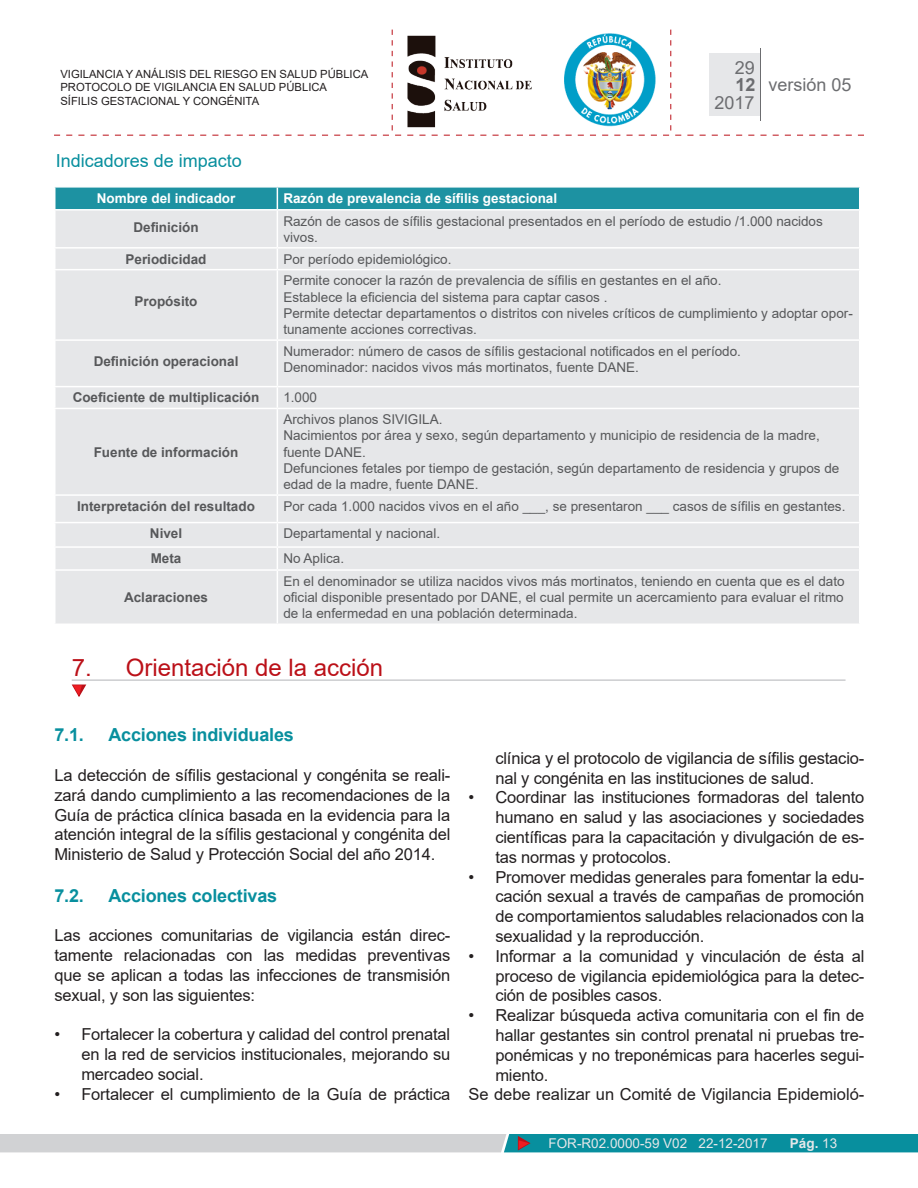
<style>
.page{position:relative;width:918px;height:1188px;background:#fff}
.page>*{position:absolute;margin:0;border:0;box-sizing:border-box;transform-origin:0 0}
.titulo{font:24px "Arial";color:#bb1018}
.subtitulo1{font:700 18px "Arial";letter-spacing:-.01em;color:#088f9e}
.subtitulo2{font:18px "Arial";color:#088f9e}
.t1{font:18px/35.2px "Arial";color:#6c6d70;text-align:right}
.t2{font:700 18px "Arial";color:#6c6d70}
.t3{font:16.5px/19.8px "Arial";letter-spacing:-.01em;color:#231f20;text-align:justify}
.t4{font:13.5px/16.2px "Arial";color:#57585a}
.t5{font:700 13.5px "Arial";color:#57585a}
.t6{font:700 13.5px "Arial";color:#fff}
.t7{font:13.5px "Arial";color:#e6e7e9}
.t8{font:700 13.5px "Arial";color:#e6e7e9}
.t9{font:11.25px/13.5px "Arial";color:#231f20}
.s1{font-weight:400}
</style>
<div class="page">
<svg style="left:54px;top:30px;width:810px;height:106px"></svg>
<div style="left:710px;top:54px;width:50px;height:62px;background:#e6e7e9"></div>
<hr style="left:760px;top:48px;width:1px;height:72px;background:#6c6d70">
<svg style="left:0;top:1134px;width:918px;height:18px;background:#78b3bb"></svg>
<img style="left:396px;top:30px;width:270px;height:100px">
<div style="left:56px;top:211px;width:803px;height:413px;background:#e6e7e9"></div>
<div style="left:55px;top:187px;width:805px;height:22px;background:#1d92a2"></div>
<hr style="left:277px;top:339px;width:583px;height:2px;background:#fff">
<hr style="left:277px;top:386px;width:583px;height:1px;background:#fff">
<hr style="left:277px;top:408px;width:583px;height:1px;background:#fff">
<hr style="left:277px;top:494px;width:583px;height:2px;background:#fff">
<hr style="left:277px;top:522px;width:583px;height:1px;background:#fff">
<hr style="left:277px;top:546px;width:583px;height:2px;background:#fff">
<hr style="left:277px;top:569px;width:583px;height:2px;background:#fff">
<hr style="left:277px;top:270px;width:1px;height:69px;background:#fff">
<hr style="left:277px;top:341px;width:1px;height:45px;background:#fff">
<svg style="left:277px;top:387px;width:1px;height:21px"></svg>
<hr style="left:277px;top:409px;width:1px;height:85px;background:#fff">
<svg style="left:277px;top:496px;width:1px;height:73px"></svg>
<hr style="left:277px;top:571px;width:1px;height:53px;background:#fff">
<hr style="left:54px;top:247px;width:223px;height:2px;background:#fff">
<hr style="left:54px;top:269px;width:223px;height:1px;background:#fff">
<hr style="left:54px;top:339px;width:223px;height:2px;background:#fff">
<hr style="left:54px;top:386px;width:223px;height:1px;background:#fff">
<hr style="left:54px;top:408px;width:223px;height:1px;background:#fff">
<hr style="left:54px;top:494px;width:223px;height:2px;background:#fff">
<hr style="left:54px;top:522px;width:223px;height:1px;background:#fff">
<hr style="left:54px;top:546px;width:223px;height:2px;background:#fff">
<hr style="left:54px;top:569px;width:223px;height:2px;background:#fff">
<hr style="left:277px;top:211px;width:1px;height:36px;background:#fff">
<svg style="left:277px;top:249px;width:1px;height:20px"></svg>
<hr style="left:277px;top:247px;width:583px;height:2px;background:#fff">
<hr style="left:277px;top:269px;width:583px;height:1px;background:#fff">
<hr style="left:72px;top:680px;width:774px;height:1px;background:#b2b3b7">
<svg style="left:71px;top:684px;width:16px;height:13px"></svg>
<p class="t9" style="left:60px;top:67px;width:310px">VIGILANCIA Y ANÁLISIS DEL RIESGO EN SALUD PÚBLICA<br>PROTOCOLO DE VIGILANCIA EN SALUD PÚBLICA<br>SÍFILIS GESTACIONAL Y CONGÉNITA</p>
<p class="t1" style="left:714px;top:50px;width:42px">29<br>2017</p>
<p class="t2" style="left:735px;top:72px;width:22px">12</p>
<p class="t1" style="left:769px;top:67px;width:85px">versión 05</p>
<p class="subtitulo2" style="left:56px;top:149px;width:188px">Indicadores de impacto</p>
<p class="t6" style="left:97px;top:188px;width:140px">Nombre del indicador</p>
<p class="t6" style="left:283px;top:188px;width:275px">Razón de prevalencia de sífilis gestacional</p>
<p class="t5" style="left:133px;top:217px;width:67px">Definición</p>
<p class="t4" style="left:283px;top:213px;width:541px">Razón de casos de sífilis gestacional presentados en el período de estudio /1.000 nacidos vivos.</p>
<p class="t5" style="left:126px;top:249px;width:83px">Periodicidad</p>
<p class="t4" style="left:283px;top:251px;width:170px">Por período epidemiológico.</p>
<p class="t5" style="left:135px;top:292px;width:65px">Propósito</p>
<p class="t4" style="left:283px;top:273px;width:440px">Permite conocer la razón de prevalencia de sífilis en gestantes en el año.</p>
<p class="t4" style="left:283px;top:289px;width:326px">Establece la eficiencia del sistema para captar casos .</p>
<p class="t4" style="left:283px;top:305px;width:571px">Permite detectar departamentos o distritos con niveles críticos de cumplimiento y adoptar opor&shy;tunamente acciones correctivas.</p>
<p class="t5" style="left:94px;top:352px;width:146px">Definición operacional</p>
<p class="t4" style="left:283px;top:343px;width:459px">Numerador: número de casos de sífilis gestacional notificados en el período.</p>
<p class="t4" style="left:283px;top:359px;width:357px">Denominador: nacidos vivos más mortinatos, fuente DANE.</p>
<p class="t5" style="left:73px;top:388px;width:188px">Coeficiente de multiplicación</p>
<p class="t4" style="left:283px;top:390px;width:35px">1.000</p>
<p class="t5" style="left:94px;top:442px;width:146px">Fuente de información</p>
<p class="t4" style="left:283px;top:411px;width:161px">Archivos planos SIVIGILA.</p>
<p class="t4" style="left:283px;top:428px;width:538px">Nacimientos por área y sexo, según departamento y municipio de residencia de la madre, fuente DANE.</p>
<p class="t4" style="left:283px;top:460px;width:558px">Defunciones fetales por tiempo de gestación, según departamento de residencia y grupos de edad de la madre, fuente DANE.</p>
<p class="t5" style="left:77px;top:497px;width:179px">Interpretación del resultado</p>
<p class="t4" style="left:283px;top:498px;width:564px">Por cada 1.000 nacidos vivos en el año ___, se presentaron ___ casos de sífilis en gestantes.</p>
<p class="t5" style="left:150px;top:524px;width:34px">Nivel</p>
<p class="t4" style="left:283px;top:525px;width:158px">Departamental y nacional.</p>
<p class="t5" style="left:151px;top:549px;width:32px">Meta</p>
<p class="t4" style="left:283px;top:550px;width:62px">No Aplica.</p>
<p class="t5" style="left:124px;top:588px;width:86px">Aclaraciones</p>
<p class="t4" style="left:283px;top:573px;width:563px;text-align:justify">En el denominador se utiliza nacidos vivos más mortinatos, teniendo en cuenta que es el dato oficial disponible presentado por DANE, el cual permite un acercamiento para evaluar el ritmo de la enfermedad en una población determinada.</p>
<p class="titulo" style="left:72px;top:651px;width:313px">7. Orientación de la acción</p>
<p class="subtitulo1" style="left:54px;top:722px;width:31px">7.1.</p>
<p class="subtitulo1" style="left:108px;top:722px;width:187px">Acciones individuales</p>
<p class="t3" style="left:54px;top:765px;width:398px">La detección de sífilis gestacional y congénita se reali&shy;zará dando cumplimiento a las recomendaciones de la Guía de práctica clínica basada en la evidencia para la atención integral de la sífilis gestacional y congénita del Ministerio de Salud y Protección Social del año 2014.</p>
<p class="subtitulo1" style="left:54px;top:883px;width:31px">7.2.</p>
<p class="subtitulo1" style="left:108px;top:883px;width:170px">Acciones colectivas</p>
<p class="t3" style="left:54px;top:925px;width:397px">Las acciones comunitarias de vigilancia están direc&shy;tamente relacionadas con las medidas preventivas que se aplican a todas las infecciones de transmisión sexual, y son las siguientes:</p>
<p class="t3" style="left:81px;top:1024px;width:370px;text-indent:-27px">• Fortalecer la cobertura y calidad del control prenatal en la red de servicios institucionales, mejorando su mercadeo social.</p>
<p class="t3" style="left:54px;top:1084px;width:397px">• Fortalecer el cumplimiento de la Guía de práctica</p>
<p class="t3" style="left:495px;top:748px;width:370px">clínica y el protocolo de vigilancia de sífilis gestacio&shy;nal y congénita en las instituciones de salud.</p>
<p class="t3" style="left:495px;top:788px;width:370px;text-indent:-27px">• Coordinar las instituciones formadoras del talento humano en salud y las asociaciones y sociedades científicas para la capacitación y divulgación de es&shy;tas normas y protocolos.</p>
<p class="t3" style="left:495px;top:867px;width:370px;text-indent:-27px">• Promover medidas generales para fomentar la edu&shy;cación sexual a través de campañas de promoción de comportamientos saludables relacionados con la sexualidad y la reproducción.</p>
<p class="t3" style="left:495px;top:946px;width:370px;text-indent:-27px">• Informar a la comunidad y vinculación de ésta al proceso de vigilancia epidemiológica para la detec&shy;ción de posibles casos.</p>
<p class="t3" style="left:495px;top:1005px;width:370px;text-indent:-27px">• Realizar búsqueda activa comunitaria con el fin de hallar gestantes sin control prenatal ni pruebas tre&shy;ponémicas y no treponémicas para hacerles segui&shy;miento.</p>
<p class="t3" style="left:468px;top:1085px;width:397px">Se debe realizar un Comité de Vigilancia Epidemioló-</p>
<p class="t7" style="left:549px;top:1134px;width:221px">FOR-R02.0000-59 V02 22-12-2017</p>
<p class="t8" style="left:790px;top:1134px;width:49px">Pág. <span class="s1">13</span></p>
</div>
